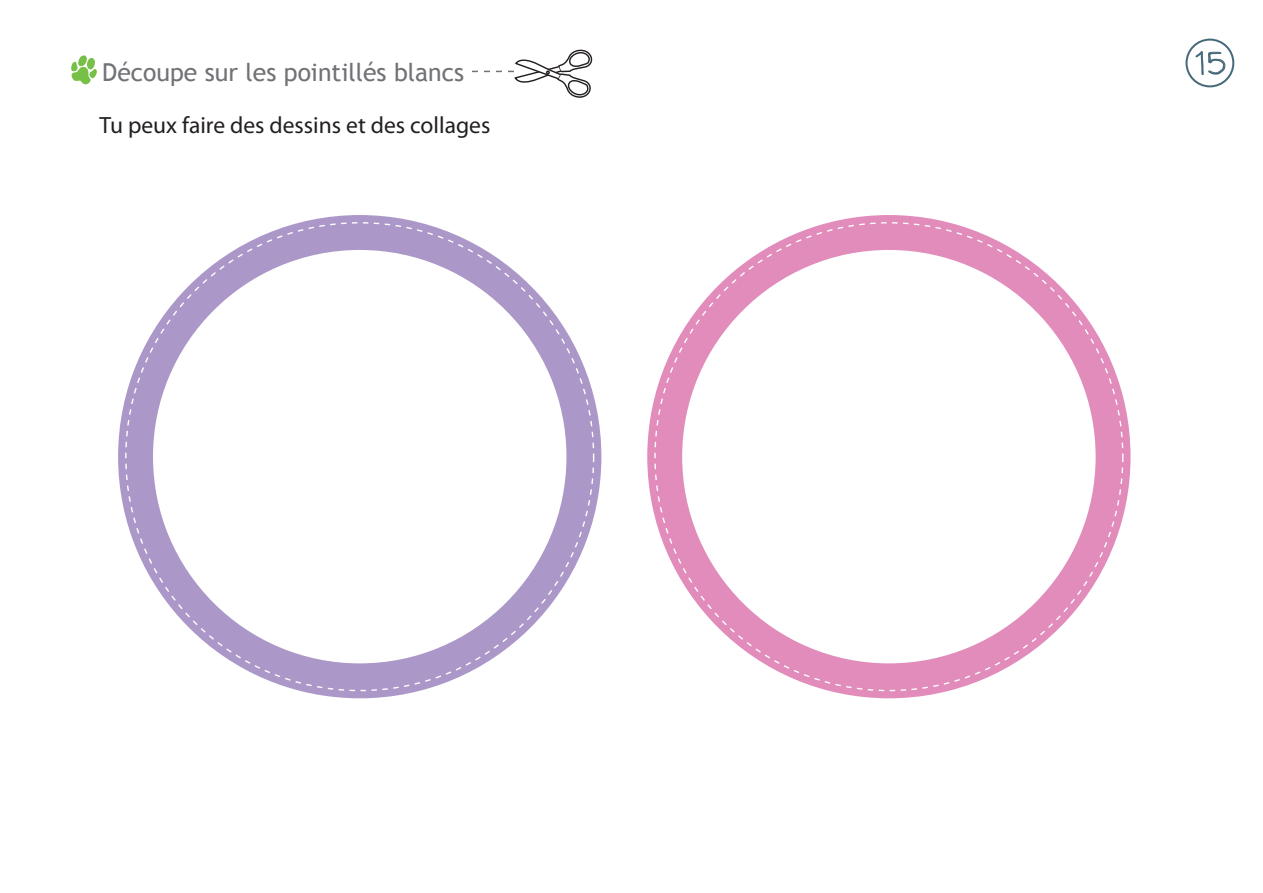
<style>
.page{position:relative;width:1263px;height:893px;background:#fff}
.page>*{position:absolute;margin:0;border:0;box-sizing:border-box;transform-origin:0 0}
.t1{font:45.45px "Kaileen";color:#476a7a}
.t2{font:24.75px "Trebuchet MS";color:#717275}
.t3{font:23.55px "Myriad Pro";color:#231f20}
</style>
<div class="page">
<div style="left:118px;top:215px;width:483px;height:483px;background:#ac98c8;border-radius:50%"></div>
<div style="left:153px;top:250px;width:413px;height:413px;background:#fff;border-radius:50%"></div>
<div style="left:647px;top:215px;width:483px;height:483px;background:#e18cbb;border-radius:50%"></div>
<div style="left:682px;top:250px;width:413px;height:413px;background:#fff;border-radius:50%"></div>
<svg style="left:71px;top:55px;width:26px;height:29px"></svg>
<svg style="left:472px;top:49px;width:121px;height:49px"></svg>
<div style="left:1185px;top:39px;width:49px;height:48px;border:2px solid #476a7a;border-radius:50%"></div>
<svg style="left:1195px;top:51px;width:30px;height:24px"></svg>
<p class="t2" style="left:102px;top:58px;width:363px">Découpe sur les pointillés blancs</p>
<p class="t3" style="left:99px;top:111px;width:392px">Tu peux faire des dessins et des collages</p>
<h1 class="t1" style="left:1207px;top:29px;width:19px">5</h1>
</div>
